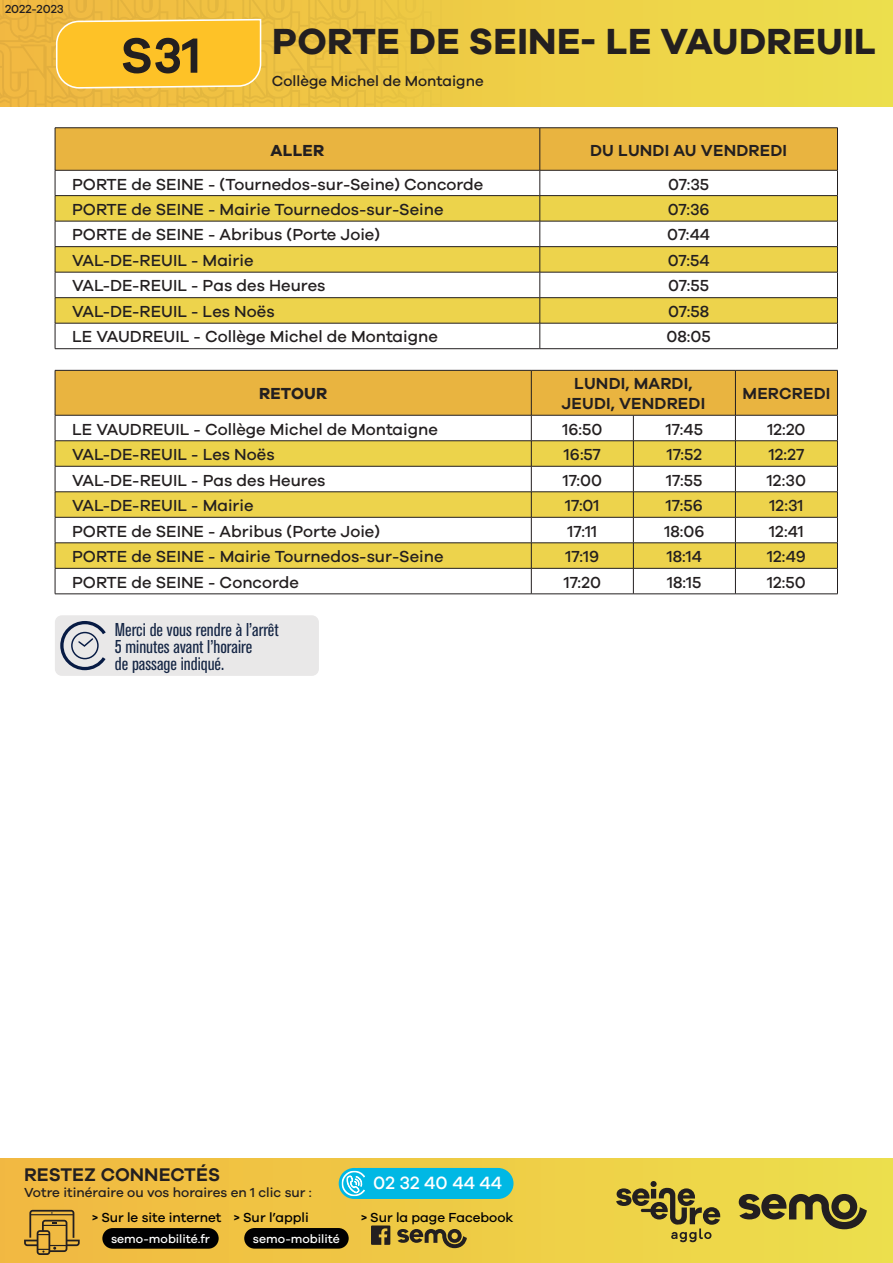
<style>
.page{position:relative;width:893px;height:1263px;background:#fff}
.page>*{position:absolute;margin:0;border:0;box-sizing:border-box;transform-origin:0 0}
.t1{font:600 51px "Galano Grotesque";color:#231f20}
.t2{font:700 37.5px "Galano Grotesque";letter-spacing:.01em;color:#231f20}
.t3{font:600 18.9px "Galano Grotesque";color:#231f20}
.t4{font:condensed 18.45px/17.2px "Akzidenz Grotesk BQ";color:#142544}
.t5{font:500 18.3px "Galano Grotesque";color:#fff}
.t6{font:500 16.5px "Galano Grotesque";color:#231f20}
.t7{font:600 16.5px/19.8px "Galano Grotesque";letter-spacing:.01em;color:#231f20;text-align:center}
.t8{font:700 16.5px "Galano Grotesque";letter-spacing:.01em;color:#231f20}
.t9{font:500 15px "Galano Grotesque";color:#231f20}
.t10{font:500 13.5px "Galano Grotesque";color:#000001}
.t11{font:500 13.5px "Galano Grotesque";color:#231f20}
.t12{font:500 12.3px "Galano Grotesque";color:#fff}
.t13{font:500 12px "Galano Grotesque";color:#231f20}
</style>
<div class="page">
<div style="left:0;top:0;width:893px;height:106px;background:#eed549"></div>
<div style="left:0;top:1158px;width:893px;height:105px;background:linear-gradient(to right,#f0b740,#ecdf4c)"></div>
<svg style="left:616px;top:1181px;width:104px;height:61px;background:#b5a23d"></svg>
<svg style="left:739px;top:1194px;width:128px;height:35px;background:#8b8036"></svg>
<div style="left:343px;top:1168px;width:170px;height:31px;background:#00b8e4;border-radius:16px"></div>
<div style="left:339px;top:1168px;width:31px;height:31px;background:#00b8e4;border-radius:50%"></div>
<svg style="left:342px;top:1171px;width:23px;height:25px"></svg>
<svg style="left:24px;top:1210px;width:56px;height:45px;background:#bb9138"></svg>
<div style="left:102px;top:1228px;width:117px;height:21px;background:#000001;border-radius:10px"></div>
<div style="left:244px;top:1228px;width:105px;height:20px;background:#000001;border-radius:10px"></div>
<svg style="left:371px;top:1225px;width:19px;height:20px"></svg>
<svg style="left:397px;top:1229px;width:70px;height:19px"></svg>
<svg style="left:0;top:0;width:446px;height:106px"></svg>
<hr style="left:55px;top:127px;width:485px;height:1px;background:#231f20">
<hr style="left:540px;top:127px;width:298px;height:1px;background:#231f20">
<svg style="left:55px;top:128px;width:783px;height:220px"></svg>
<hr style="left:55px;top:348px;width:485px;height:1px;background:#231f20">
<hr style="left:540px;top:348px;width:298px;height:1px;background:#231f20">
<svg style="left:55px;top:370px;width:783px;height:224px"></svg>
<hr style="left:55px;top:594px;width:476px;height:1px;background:#231f20">
<hr style="left:531px;top:594px;width:102px;height:1px;background:#231f20">
<hr style="left:633px;top:594px;width:102px;height:1px;background:#231f20">
<hr style="left:735px;top:594px;width:103px;height:1px;background:#231f20">
<div style="left:55px;top:615px;width:264px;height:61px;background:#e9e8e8;border-radius:7px"></div>
<svg style="left:60px;top:621px;width:46px;height:49px"></svg>
<p class="t13" style="left:5px;top:2px;width:60px">2022-2023</p>
<h1 class="t1" style="left:120px;top:25px;width:82px">S31</h1>
<h2 class="t2" style="left:272px;top:18px;width:606px">PORTE DE SEINE- LE VAUDREUIL</h2>
<p class="t9" style="left:272px;top:72px;width:213px">Collège Michel de Montaigne</p>
<p class="t8" style="left:271px;top:140px;width:55px">ALLER</p>
<p class="t7" style="left:590px;top:140px;width:198px">DU LUNDI AU VENDREDI</p>
<p class="t6" style="left:72px;top:174px;width:413px">PORTE de SEINE - (Tournedos-sur-Seine) Concorde</p>
<p class="t6" style="left:668px;top:174px;width:43px">07:35</p>
<p class="t6" style="left:72px;top:199px;width:373px">PORTE de SEINE - Mairie Tournedos-sur-Seine</p>
<p class="t6" style="left:668px;top:199px;width:43px">07:36</p>
<p class="t6" style="left:72px;top:225px;width:309px">PORTE de SEINE - Abribus (Porte Joie)</p>
<p class="t6" style="left:667px;top:225px;width:44px">07:44</p>
<p class="t6" style="left:72px;top:250px;width:183px">VAL-DE-REUIL - Mairie</p>
<p class="t6" style="left:668px;top:250px;width:43px">07:54</p>
<p class="t6" style="left:72px;top:276px;width:255px">VAL-DE-REUIL - Pas des Heures</p>
<p class="t6" style="left:668px;top:276px;width:43px">07:55</p>
<p class="t6" style="left:72px;top:301px;width:204px">VAL-DE-REUIL - Les Noës</p>
<p class="t6" style="left:668px;top:301px;width:43px">07:58</p>
<p class="t6" style="left:72px;top:327px;width:367px">LE VAUDREUIL - Collège Michel de Montaigne</p>
<p class="t6" style="left:666px;top:327px;width:46px">08:05</p>
<p class="t8" style="left:259px;top:384px;width:70px">RETOUR</p>
<p class="t7" style="left:561px;top:373px;width:145px">LUNDI, MARDI,<br>JEUDI, VENDREDI</p>
<p class="t7" style="left:742px;top:383px;width:89px">MERCREDI</p>
<p class="t6" style="left:72px;top:419px;width:367px">LE VAUDREUIL - Collège Michel de Montaigne</p>
<p class="t6" style="left:562px;top:419px;width:42px">16:50</p>
<p class="t6" style="left:666px;top:419px;width:39px">17:45</p>
<p class="t6" style="left:767px;top:419px;width:40px">12:20</p>
<p class="t6" style="left:72px;top:445px;width:204px">VAL-DE-REUIL - Les Noës</p>
<p class="t6" style="left:564px;top:445px;width:38px">16:57</p>
<p class="t6" style="left:667px;top:445px;width:37px">17:52</p>
<p class="t6" style="left:769px;top:445px;width:37px">12:27</p>
<p class="t6" style="left:72px;top:470px;width:255px">VAL-DE-REUIL - Pas des Heures</p>
<p class="t6" style="left:563px;top:470px;width:41px">17:00</p>
<p class="t6" style="left:666px;top:470px;width:38px">17:55</p>
<p class="t6" style="left:767px;top:470px;width:41px">12:30</p>
<p class="t6" style="left:72px;top:496px;width:183px">VAL-DE-REUIL - Mairie</p>
<p class="t6" style="left:565px;top:496px;width:36px">17:01</p>
<p class="t6" style="left:666px;top:496px;width:38px">17:56</p>
<p class="t6" style="left:769px;top:496px;width:36px">12:31</p>
<p class="t6" style="left:72px;top:521px;width:309px">PORTE de SEINE - Abribus (Porte Joie)</p>
<p class="t6" style="left:568px;top:521px;width:31px">17:11</p>
<p class="t6" style="left:664px;top:521px;width:41px">18:06</p>
<p class="t6" style="left:769px;top:521px;width:36px">12:41</p>
<p class="t6" style="left:72px;top:547px;width:373px">PORTE de SEINE - Mairie Tournedos-sur-Seine</p>
<p class="t6" style="left:566px;top:547px;width:35px">17:19</p>
<p class="t6" style="left:667px;top:547px;width:37px">18:14</p>
<p class="t6" style="left:767px;top:547px;width:40px">12:49</p>
<p class="t6" style="left:72px;top:572px;width:228px">PORTE de SEINE - Concorde</p>
<p class="t6" style="left:564px;top:572px;width:39px">17:20</p>
<p class="t6" style="left:667px;top:572px;width:36px">18:15</p>
<p class="t6" style="left:767px;top:572px;width:40px">12:50</p>
<p class="t4" style="left:115px;top:621px;width:165px">Merci de vous rendre à l’arrêt<br>5 minutes avant l’horaire<br>de passage indiqué.</p>
<p class="t3" style="left:24px;top:1163px;width:198px">RESTEZ CONNECTÉS</p>
<p class="t11" style="left:24px;top:1185px;width:289px">Votre itinéraire ou vos horaires en 1 clic sur :</p>
<p class="t10" style="left:92px;top:1210px;width:131px">&gt; Sur le site internet</p>
<p class="t12" style="left:111px;top:1231px;width:100px">semo-mobilité.fr</p>
<p class="t10" style="left:234px;top:1210px;width:76px">&gt; Sur l’appli</p>
<p class="t12" style="left:253px;top:1231px;width:88px">semo-mobilité</p>
<p class="t5" style="left:373px;top:1172px;width:130px">02 32 40 44 44</p>
<p class="t10" style="left:361px;top:1210px;width:154px">&gt; Sur la page Facebook</p>
</div>
